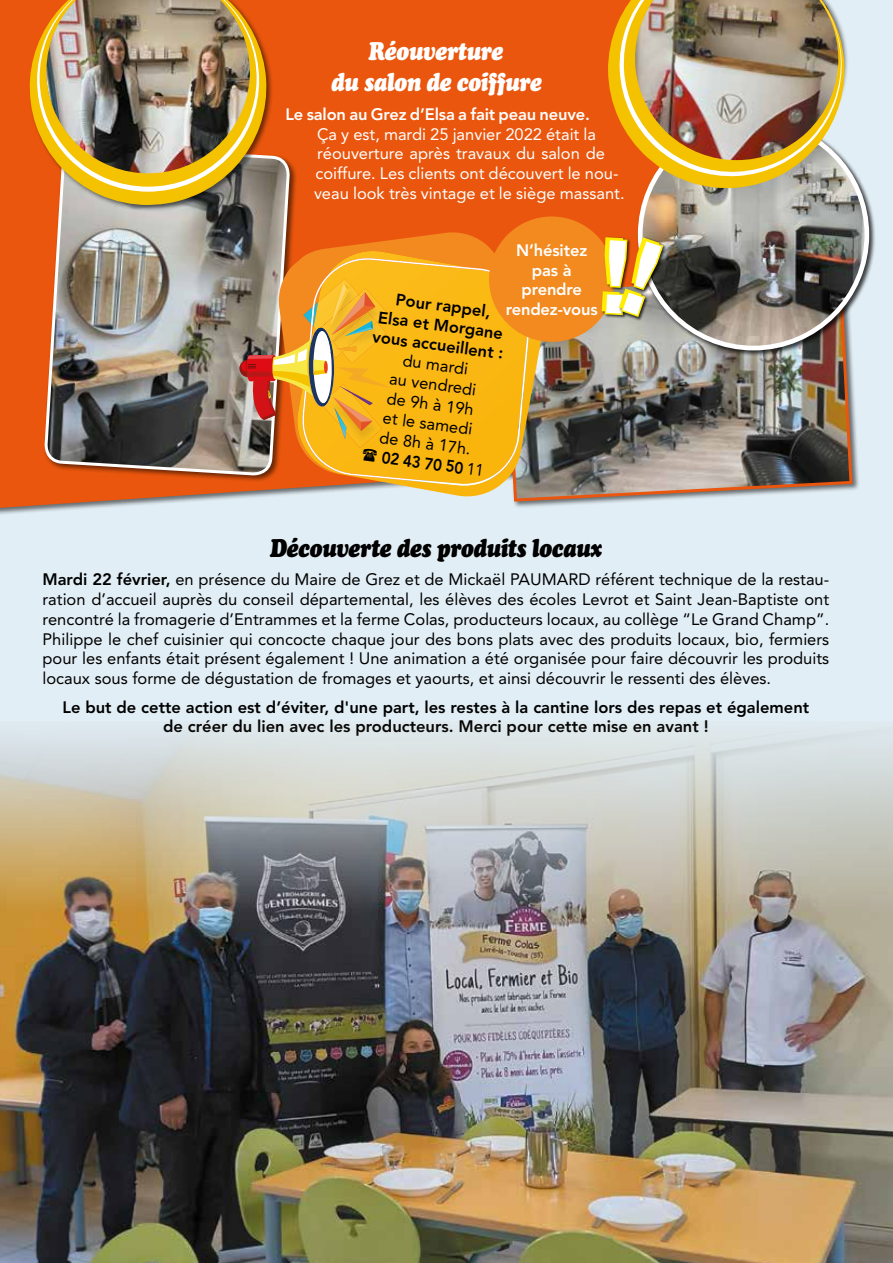
<style>
.page{position:relative;width:893px;height:1263px;background:#e2eef5}
.page>*{position:absolute;margin:0;border:0;box-sizing:border-box;transform-origin:0 0}
.t1{font:italic 25.5px/31px "Cooper Black Std";letter-spacing:-.03em;color:#fff;text-align:center;scale:.85 1}
.t2{font:italic 25.5px "Cooper Black Std";letter-spacing:-.03em;color:#000;scale:.85 1}
.t3{font:16.5px/19.8px "Avenir";color:#000;text-align:justify}
.t4{font:800 16.5px/19.8px "Avenir";color:#000;text-align:center}
.t5{font:16.5px/19.8px "Avenir";color:#fff}
.t6{font:800 16.5px/19.8px "Avenir";letter-spacing:-.01em;color:#fff;text-align:center}
.t7{font:800 16.5px "Avenir";color:#000;scale:.92 1}
.s1{font-weight:400}
.s2{font-weight:800}
</style>
<div class="page">
<img style="left:0;top:727px;width:893px;height:536px">
<div style="left:0;top:0;width:636px;height:508px;background:#ea560d"></div>
<div style="left:502px;top:271px;width:358px;height:238px;background:#000;opacity:.55"></div>
<img style="left:501px;top:318px;width:353px;height:185px">
<div style="left:636px;top:118px;width:240px;height:239px;background:#000;opacity:.75"></div>
<img style="left:640px;top:121px;width:227px;height:227px;border-radius:113px">
<img style="left:609px;top:0;width:237px;height:190px">
<img style="left:43px;top:142px;width:248px;height:370px">
<div style="left:28px;top:0;width:246px;height:213px;background:#000;opacity:.55"></div>
<svg style="left:29px;top:0;width:239px;height:206px"></svg>
<img style="left:37px;top:0;width:222px;height:192px">
<svg style="left:277px;top:232px;width:227px;height:242px;fill:#ea560d"></svg>
<img style="left:295px;top:251px;width:250px;height:247px">
<svg style="left:301px;top:257px;width:230px;height:230px;fill:#fab612"></svg>
<img style="left:323px;top:439px;width:59px;height:9px">
<img style="left:314px;top:279px;width:45px;height:4px">
<img style="left:239px;top:283px;width:154px;height:156px">
<div style="left:489px;top:216px;width:125px;height:126px;background:#f28a20;border-radius:50%"></div>
<div style="left:601px;top:237px;width:31px;height:82px;background:#000;opacity:.75"></div>
<div style="left:618px;top:237px;width:49px;height:84px;background:#000;opacity:.75"></div>
<svg style="left:602px;top:237px;width:62px;height:81px"></svg>
<svg style="left:863px;top:760px;width:30px;height:503px"></svg>
<svg style="left:362px;top:448px;width:16px;height:14px"></svg>
<h1 class="t1" style="left:331px;top:36px;width:249px">Réouverture<br>du salon de coiffure</h1>
<p class="t6" style="left:286px;top:104px;width:306px">Le salon au Grez d’Elsa a fait peau neuve.</p>
<p class="t5" style="left:314px;top:124px;width:312px">Ça y est, mardi 25 janvier 2022 était la réouverture après travaux du salon de coiffure. Les clients ont découvert le nou&shy;veau look très vintage et le siège massant.</p>
<p class="t6" style="left:506px;top:240px;width:93px">N’hésitez pas à prendre rendez-vous</p>
<p class="t4" style="left:380px;top:287px;width:134px;rotate:8deg">Pour rappel,<br>Elsa et Morgane vous accueillent :</p>
<p class="t3" style="left:392px;top:348px;width:94px;text-align:center;rotate:8deg">du mardi<br>au vendredi de 9h à 19h et le samedi de 8h à 17h.</p>
<p class="t7" style="left:383px;top:448px;width:113px;rotate:7deg">02 43 70 50 <span class="s1">11</span></p>
<h1 class="t2" style="left:270px;top:532px;width:393px">Découverte des produits locaux</h1>
<p class="t3" style="left:43px;top:570px;width:788px"><span class="s2">Mardi 22 février,</span> en présence du Maire de Grez et de Mickaël PAUMARD référent technique de la restau&shy;ration d’accueil auprès du conseil départemental, les élèves des écoles Levrot et Saint Jean-Baptiste ont rencontré la fromagerie d’Entrammes et la ferme Colas, producteurs locaux, au collège “Le Grand Champ”.<br>Philippe le chef cuisinier qui concocte chaque jour des bons plats avec des produits locaux, bio, fermiers pour les enfants était présent également ! Une animation a été organisée pour faire découvrir les produits locaux sous forme de dégustation de fromages et yaourts, et ainsi découvrir le ressenti des élèves.</p>
<p class="t4" style="left:62px;top:697px;width:748px">Le but de cette action est d’éviter, d'une part, les restes à la cantine lors des repas et également de créer du lien avec les producteurs. Merci pour cette mise en avant !</p>
</div>
